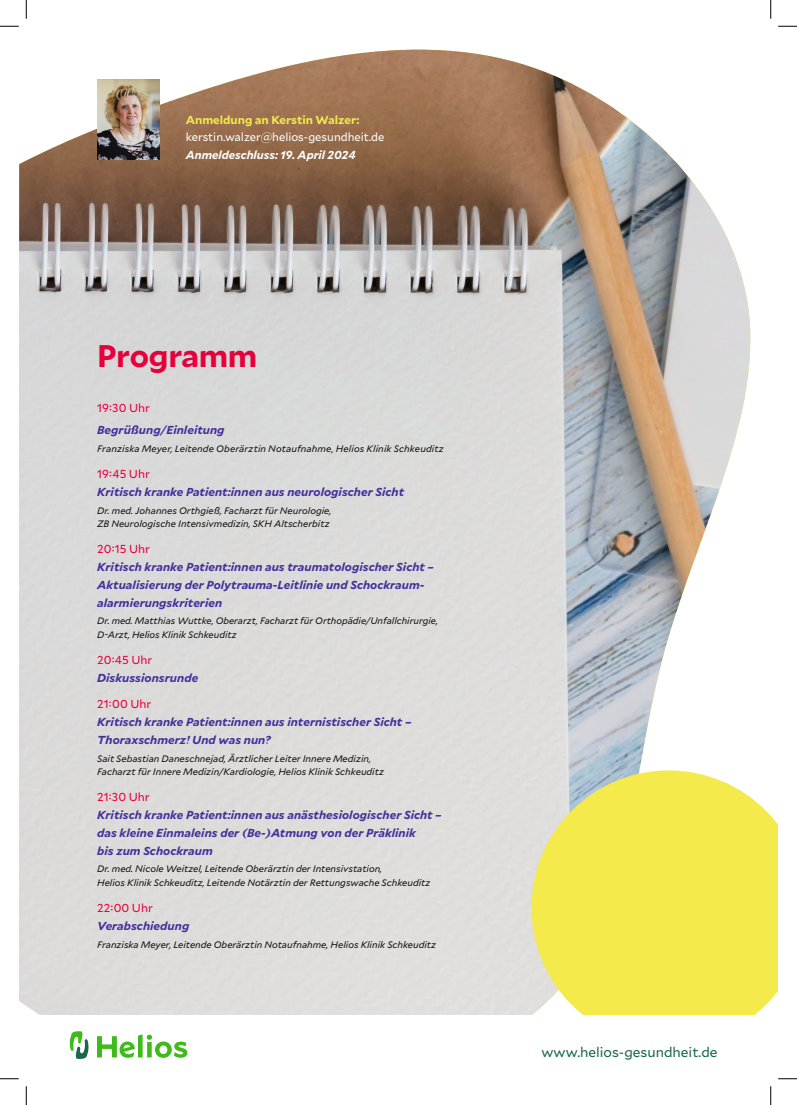
<style>
.page{position:relative;width:797px;height:1105px;background:#fff}
.page>*{position:absolute;margin:0;border:0;box-sizing:border-box;transform-origin:0 0}
.t1{font:700 31.25px "Mallory";letter-spacing:-.01em;color:#e6003c}
.t2{font:13.75px "Mallory";color:#1a674a}
.t3{font:italic 700 11.5px/17.8px "Mallory";letter-spacing:.005em;color:#442e9a}
.t4{font:11.5px "Mallory";letter-spacing:.005em;color:#e6003c}
.t5{font:11.5px "Mallory";color:#fff}
.t6{font:italic 700 11.5px "Mallory";color:#fff}
.t7{font:700 11.5px "Mallory";color:#f4ea4c}
.t8{font:italic 9.38px/13.2px "Mallory";color:#11110f}
</style>
<div class="page">
<img style="left:19px;top:50px;width:732px;height:965px">
<svg style="left:531px;top:770px;width:246px;height:245px;background:#f1e960"></svg>
<img style="left:97px;top:79px;width:62px;height:80px">
<svg style="left:97px;top:1034px;width:90px;height:24px"></svg>
<svg style="left:70px;top:1031px;width:19px;height:28px"></svg>
<svg style="left:0;top:25px;width:19px;height:2px"></svg>
<svg style="left:778px;top:25px;width:19px;height:2px"></svg>
<svg style="left:0;top:1078px;width:19px;height:1px"></svg>
<svg style="left:778px;top:1078px;width:19px;height:1px"></svg>
<svg style="left:25px;top:0;width:2px;height:19px"></svg>
<svg style="left:25px;top:1086px;width:2px;height:19px"></svg>
<svg style="left:770px;top:0;width:1px;height:19px"></svg>
<svg style="left:770px;top:1086px;width:1px;height:19px"></svg>
<p class="t7" style="left:186px;top:111px;width:175px">Anmeldung an Kerstin Walzer:</p>
<p class="t5" style="left:186px;top:129px;width:200px">kerstin.walzer@helios-gesundheit.de</p>
<p class="t6" style="left:186px;top:146px;width:171px">Anmeldeschluss: 19. April 2024</p>
<h1 class="t1" style="left:97px;top:333px;width:162px">Programm</h1>
<p class="t4" style="left:97px;top:399px;width:54px">19:30 Uhr</p>
<p class="t3" style="left:97px;top:420px;width:129px">Begrüßung/Einleitung</p>
<p class="t8" style="left:97px;top:441px;width:348px">Franziska Meyer, Leitende Oberärztin Notaufnahme, Helios Klinik Schkeuditz</p>
<p class="t4" style="left:97px;top:466px;width:54px">19:45 Uhr</p>
<p class="t3" style="left:97px;top:482px;width:308px">Kritisch kranke Patient:innen aus neurologischer Sicht</p>
<p class="t8" style="left:97px;top:503px;width:236px">Dr. med. Johannes Orthgieß, Facharzt für Neurologie,<br>ZB Neurologische Intensivmedizin, SKH Altscherbitz</p>
<p class="t4" style="left:97px;top:541px;width:54px">20:15 Uhr</p>
<p class="t3" style="left:97px;top:557px;width:338px">Kritisch kranke Patient:innen aus traumatologischer Sicht –<br>Aktualisierung der Polytrauma-Leitlinie und Schockraum&shy;alarmierungskriterien</p>
<p class="t8" style="left:97px;top:614px;width:342px">Dr. med. Matthias Wuttke, Oberarzt, Facharzt für Orthopädie/Unfallchirurgie,<br>D-Arzt, Helios Klinik Schkeuditz</p>
<p class="t4" style="left:97px;top:652px;width:57px">20:45 Uhr</p>
<p class="t3" style="left:97px;top:668px;width:103px">Diskussionsrunde</p>
<p class="t4" style="left:97px;top:696px;width:56px">21:00 Uhr</p>
<p class="t3" style="left:97px;top:712px;width:316px">Kritisch kranke Patient:innen aus internistischer Sicht –<br>Thoraxschmerz! Und was nun?</p>
<p class="t8" style="left:97px;top:751px;width:288px">Sait Sebastian Daneschnejad, Ärztlicher Leiter Innere Medizin,<br>Facharzt für Innere Medizin/Kardiologie, Helios Klinik Schkeuditz</p>
<p class="t4" style="left:97px;top:789px;width:54px">21:30 Uhr</p>
<p class="t3" style="left:97px;top:805px;width:346px">Kritisch kranke Patient:innen aus anästhesiologischer Sicht – das kleine Einmaleins der (Be-)Atmung von der Präklinik<br>bis zum Schockraum</p>
<p class="t8" style="left:97px;top:862px;width:335px">Dr. med. Nicole Weitzel, Leitende Oberärztin der Intensivstation,<br>Helios Klinik Schkeuditz, Leitende Notärztin der Rettungswache Schkeuditz</p>
<p class="t4" style="left:97px;top:900px;width:57px">22:00 Uhr</p>
<p class="t3" style="left:97px;top:916px;width:94px">Verabschiedung</p>
<p class="t8" style="left:97px;top:937px;width:340px">Franziska Meyer, Leitende Oberärztin Notaufnahme, Helios Klinik Schkeuditz</p>
<h2 class="t2" style="left:541px;top:1043px;width:177px">www.helios-gesundheit.de</h2>
</div>
